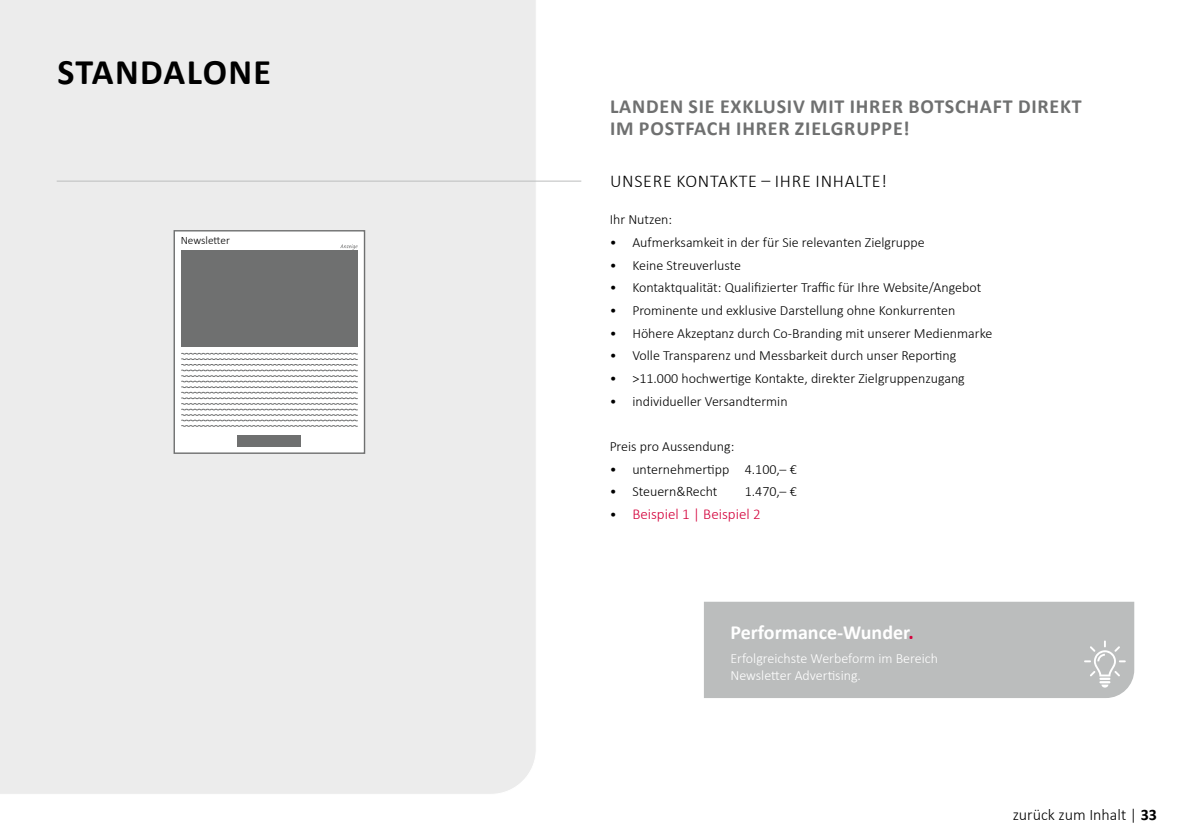
<style>
.page{position:relative;width:1191px;height:840px;background:#fff}
.page>*{position:absolute;margin:0;border:0;box-sizing:border-box;transform-origin:0 0}
.Grundschrift{font:700 36px "Calibri";letter-spacing:.04em;color:#000}
.Grundschrift-2{font:700 20px/22px "Calibri";letter-spacing:.04em;color:#6f7070}
.Grundschrift-3{font:700 20px "Calibri";color:#fff}
.Grundschrift-4{font:300 18px "Calibri";letter-spacing:.04em;color:#000}
.t1{font:300 16px "Calibri";color:#000}
.Grundschrift-5{font:300 15px "Calibri";color:#d4003b}
.Grundschrift-6{font:300 14px "Calibri";color:#000}
.Grundschrift-7{font:300 14px/17px "Calibri";color:#fff}
.Grundschrift-8{font:300 11.2px "Calibri";color:#000}
.s1{font-size:14px;color:#000}
.s2{color:#d4003b}
.s3{font-weight:700}
</style>
<div class="page">
<div style="left:0;top:0;width:537px;height:794px;background:#ececec"></div>
<hr style="left:57px;top:180px;width:524px;height:1px;background:#bbbdbd">
<div style="left:704px;top:601px;width:430px;height:96px;background:#bbbdbd"></div>
<div style="left:173px;top:230px;width:192px;height:223px;background:#fff;border:1px solid #6f7070"></div>
<div style="left:181px;top:250px;width:177px;height:96px;background:#6f7070"></div>
<svg style="left:181px;top:352px;width:177px;height:74px"></svg>
<div style="left:237px;top:435px;width:64px;height:12px;background:#6f7070"></div>
<svg style="left:340px;top:244px;width:18px;height:5px"></svg>
<svg style="left:1084px;top:640px;width:41px;height:47px;background:#c5c7c7"></svg>
<p class="Grundschrift" style="left:57px;top:46px;width:215px">STANDALONE</p>
<p class="Grundschrift-8" style="left:181px;top:233px;width:51px">Newsletter</p>
<p class="Grundschrift-2" style="left:610px;top:95px;width:473px">LANDEN SIE EXKLUSIV MIT IHRER BOTSCHAFT DIREKT<br>IM POSTFACH IHRER ZIELGRUPPE!</p>
<p class="Grundschrift-4" style="left:610px;top:170px;width:278px">UNSERE KONTAKTE – IHRE INHALTE!</p>
<p class="Grundschrift-6" style="left:609px;top:211px;width:64px">Ihr Nutzen:</p>
<p class="Grundschrift-6" style="left:609px;top:233px;width:316px">• Aufmerksamkeit in der für Sie relevanten Zielgruppe</p>
<p class="Grundschrift-6" style="left:609px;top:256px;width:133px">• Keine Streuverluste</p>
<p class="Grundschrift-6" style="left:609px;top:279px;width:373px">• Kontaktqualität: Qualifizierter Traffic für Ihre Website/Angebot</p>
<p class="Grundschrift-6" style="left:609px;top:301px;width:347px">• Prominente und exklusive Darstellung ohne Konkurrenten</p>
<p class="Grundschrift-6" style="left:609px;top:324px;width:384px">• Höhere Akzeptanz durch Co-Branding mit unserer Medienmarke</p>
<p class="Grundschrift-6" style="left:609px;top:347px;width:348px">• Volle Transparenz und Messbarkeit durch unser Reporting</p>
<p class="Grundschrift-6" style="left:609px;top:369px;width:357px">• &gt;11.000 hochwertige Kontakte, direkter Zielgruppenzugang</p>
<p class="Grundschrift-6" style="left:609px;top:392px;width:179px">• individueller Versandtermin</p>
<p class="Grundschrift-6" style="left:609px;top:437px;width:126px">Preis pro Aussendung:</p>
<p class="Grundschrift-6" style="left:609px;top:460px;width:189px">• unternehmertipp 4.100,– €</p>
<p class="Grundschrift-6" style="left:609px;top:483px;width:109px">• Steuern&amp;Recht</p>
<p class="Grundschrift-6" style="left:744px;top:483px;width:54px">1.470,– €</p>
<p class="Grundschrift-5" style="left:609px;top:504px;width:152px"><span class="s1">•</span> Beispiel 1 | Beispiel 2</p>
<p class="Grundschrift-3" style="left:730px;top:617px;width:185px">Performance-Wunder<span class="s2">.</span></p>
<p class="Grundschrift-7" style="left:730px;top:649px;width:209px">Erfolgreichste Werbeform im Bereich<br>Newsletter Advertising.</p>
<p class="t1" style="left:1012px;top:804px;width:146px">zurück zum Inhalt | <span class="s3">33</span></p>
</div>
